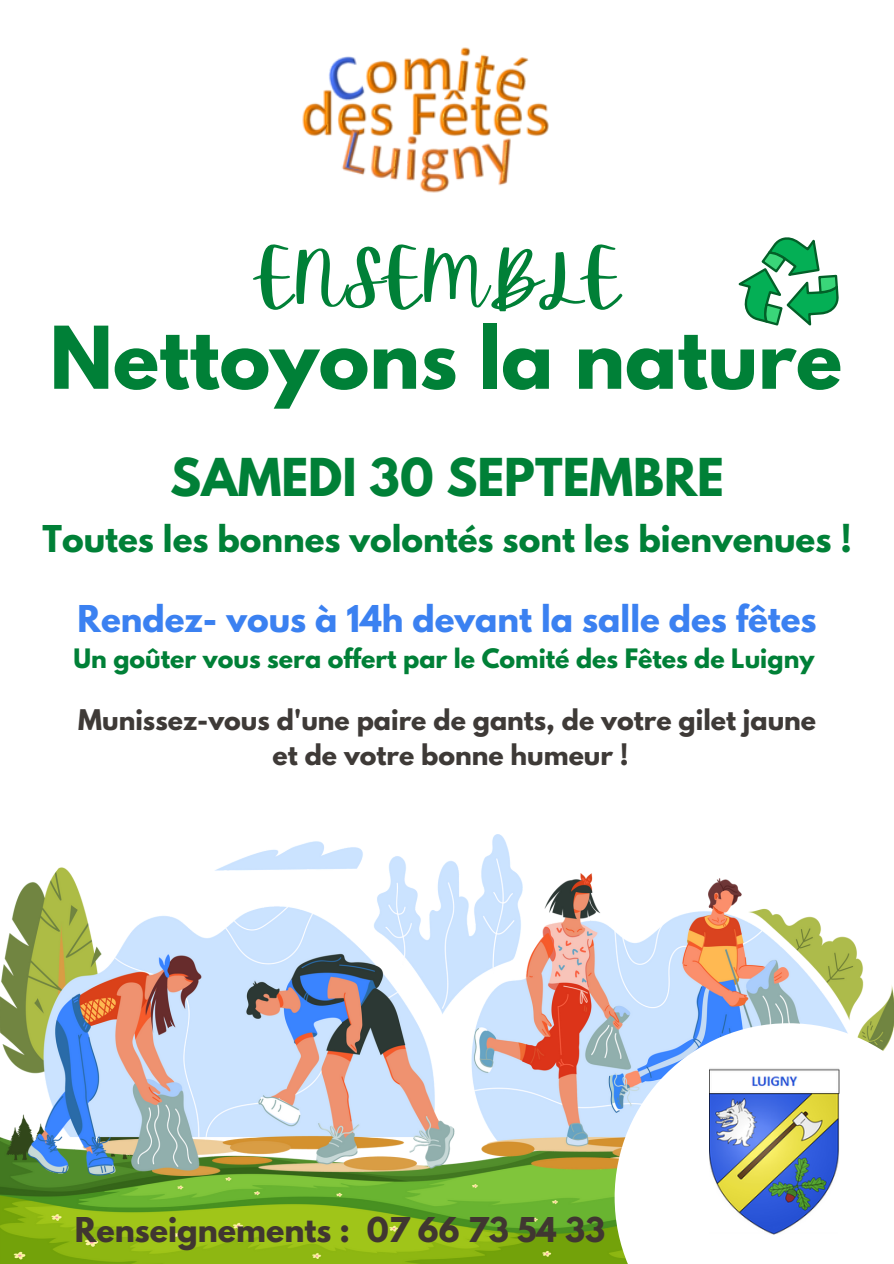
<style>
.page{position:relative;width:894px;height:1264px;background:#fff}
.page>*{position:absolute;margin:0;border:0;box-sizing:border-box;transform-origin:0 0}
.t1{font:700 76.5px "League Spartan";color:#008037}
.t2{font:72.15px "Apricots";color:#008037}
.t3{font:700 46.2px "League Spartan";color:#008037}
.t4{font:700 32.7px "League Spartan";color:#008037}
.t5{font:700 32.7px "League Spartan";color:#3b81f1}
.t6{font:700 30.3px "League Spartan";color:#403631}
.t7{font:700 25.2px "League Spartan";color:#3e3a37}
.t8{font:700 23.7px "League Spartan";color:#008037}
</style>
<div class="page">
<svg style="left:738px;top:237px;width:100px;height:89px"></svg>
<img style="left:0;top:1175px;width:614px;height:88px">
<img style="left:0;top:834px;width:893px;height:341px">
<svg style="left:614px;top:1023px;width:279px;height:240px"></svg>
<img style="left:709px;top:1067px;width:130px;height:167px">
<img style="left:302px;top:47px;width:247px;height:146px">
<p class="t2" style="left:256px;top:237px;width:364px">ENSEMBLE</p>
<p class="t1" style="left:50px;top:320px;width:793px">Nettoyons la nature</p>
<p class="t3" style="left:170px;top:454px;width:555px">SAMEDI 30 SEPTEMBRE</p>
<p class="t4" style="left:43px;top:522px;width:810px">Toutes les bonnes volontés sont les bienvenues !</p>
<p class="t5" style="left:78px;top:602px;width:740px">Rendez- vous à 14h devant la salle des fêtes</p>
<p class="t8" style="left:73px;top:647px;width:742px">Un goûter vous sera offert par le Comité des Fêtes de Luigny</p>
<p class="t7" style="left:78px;top:707px;width:739px">Munissez-vous d'une paire de gants, de votre gilet jaune</p>
<p class="t7" style="left:272px;top:742px;width:357px">et de votre bonne humeur !</p>
<p class="t6" style="left:75px;top:1214px;width:532px">Renseignements : 07 66 73 54 33</p>
</div>
